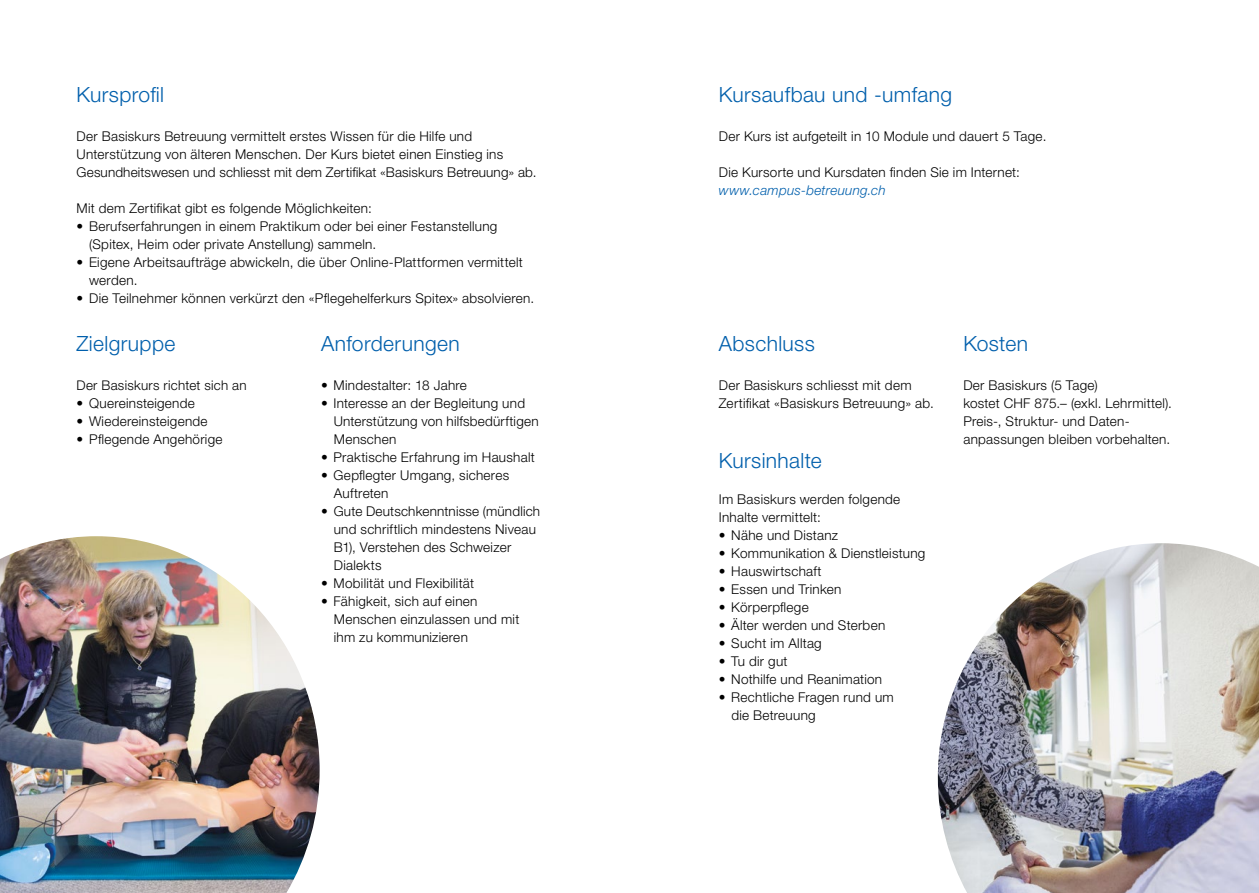
<style>
.page{position:relative;width:1259px;height:893px;background:#fff}
.page>*{position:absolute;margin:0;border:0;box-sizing:border-box;transform-origin:0 0}
.t1{font:300 21px "Helvetica Neue LT";letter-spacing:.02em;color:#005fac}
.t2{font:300 13.5px/18px "Helvetica Neue LT";letter-spacing:.02em;color:#000}
.t3{font:italic 300 13.5px "Helvetica Neue LT";letter-spacing:.02em;color:#005fac}
.t4{font:300 13.35px "Helvetica Neue LT";letter-spacing:.02em;color:#000}
</style>
<div class="page">
<img style="left:938px;top:543px;width:321px;height:350px">
<img style="left:0;top:536px;width:320px;height:357px">
<h1 class="t1" style="left:77px;top:81px;width:89px">Kursprofil</h1>
<p class="t2" style="left:77px;top:126px;width:461px">Der Basiskurs Betreuung vermittelt erstes Wissen für die Hilfe und<br>Unterstützung von älteren Menschen. Der Kurs bietet einen Einstieg ins<br>Gesundheitswesen und schliesst mit dem Zertifikat «Basiskurs Betreuung» ab.</p>
<p class="t2" style="left:77px;top:198px;width:297px">Mit dem Zertifikat gibt es folgende Möglichkeiten:</p>
<p class="t2" style="left:89px;top:216px;width:410px;text-indent:-13px">• Berufserfahrungen in einem Praktikum oder bei einer Festanstellung (Spitex, Heim oder private Anstellung) sammeln.</p>
<p class="t2" style="left:89px;top:252px;width:435px;text-indent:-13px">• Eigene Arbeitsaufträge abwickeln, die über Online-Plattformen vermittelt werden.</p>
<p class="t2" style="left:77px;top:288px;width:459px">• Die Teilnehmer können verkürzt den «Pflegehelferkurs Spitex» absolvieren.</p>
<h1 class="t1" style="left:77px;top:331px;width:100px">Zielgruppe</h1>
<p class="t4" style="left:77px;top:377px;width:172px">Der Basiskurs richtet sich an</p>
<p class="t2" style="left:77px;top:394px;width:120px">• Quereinsteigende</p>
<p class="t2" style="left:77px;top:412px;width:133px">• Wiedereinsteigende</p>
<p class="t2" style="left:77px;top:430px;width:147px">• Pflegende Angehörige</p>
<h1 class="t1" style="left:321px;top:331px;width:140px">Anforderungen</h1>
<p class="t2" style="left:321px;top:376px;width:147px">• Mindestalter: 18 Jahre</p>
<p class="t2" style="left:334px;top:394px;width:206px;text-indent:-13px">• Interesse an der Begleitung und<br>Unterstützung von hilfsbedürftigen<br>Menschen</p>
<p class="t2" style="left:321px;top:448px;width:215px">• Praktische Erfahrung im Haushalt</p>
<p class="t2" style="left:334px;top:466px;width:177px;text-indent:-13px">• Gepflegter Umgang, sicheres<br>Auftreten</p>
<p class="t2" style="left:334px;top:502px;width:208px;text-indent:-13px">• Gute Deutschkenntnisse (mündlich und schriftlich mindestens Niveau<br>B1), Verstehen des Schweizer<br>Dialekts</p>
<p class="t2" style="left:321px;top:574px;width:154px">• Mobilität und Flexibilität</p>
<p class="t2" style="left:334px;top:592px;width:187px;text-indent:-13px">• Fähigkeit, sich auf einen<br>Menschen einzulassen und mit ihm zu kommunizieren</p>
<h1 class="t1" style="left:719px;top:81px;width:235px">Kursaufbau und -umfang</h1>
<p class="t2" style="left:719px;top:126px;width:329px">Der Kurs ist aufgeteilt in 10 Module und dauert 5 Tage.</p>
<p class="t2" style="left:719px;top:162px;width:303px">Die Kursorte und Kursdaten finden Sie im Internet:</p>
<p class="t3" style="left:719px;top:182px;width:169px">www.campus-betreuung.ch</p>
<h1 class="t1" style="left:719px;top:331px;width:98px">Abschluss</h1>
<p class="t2" style="left:719px;top:376px;width:216px">Der Basiskurs schliesst mit dem<br>Zertifikat «Basiskurs Betreuung» ab.</p>
<h1 class="t1" style="left:719px;top:448px;width:104px">Kursinhalte</h1>
<p class="t2" style="left:719px;top:490px;width:183px">Im Basiskurs werden folgende<br>Inhalte vermittelt:</p>
<p class="t2" style="left:719px;top:526px;width:121px">• Nähe und Distanz</p>
<p class="t2" style="left:719px;top:544px;width:208px">• Kommunikation &amp; Dienstleistung</p>
<p class="t2" style="left:719px;top:562px;width:104px">• Hauswirtschaft</p>
<p class="t2" style="left:719px;top:580px;width:124px">• Essen und Trinken</p>
<p class="t2" style="left:719px;top:598px;width:91px">• Körperpflege</p>
<p class="t2" style="left:719px;top:616px;width:168px">• Älter werden und Sterben</p>
<p class="t2" style="left:719px;top:634px;width:104px">• Sucht im Alltag</p>
<p class="t2" style="left:719px;top:652px;width:70px">• Tu dir gut</p>
<p class="t2" style="left:719px;top:670px;width:165px">• Nothilfe und Reanimation</p>
<p class="t2" style="left:731px;top:688px;width:164px;text-indent:-13px">• Rechtliche Fragen rund um die Betreuung</p>
<h1 class="t1" style="left:963px;top:331px;width:66px">Kosten</h1>
<p class="t2" style="left:963px;top:376px;width:210px">Der Basiskurs (5 Tage)<br>kostet CHF 875.– (exkl. Lehrmittel).<br>Preis-, Struktur- und Daten&shy;anpassungen bleiben vorbehalten.</p>
</div>
